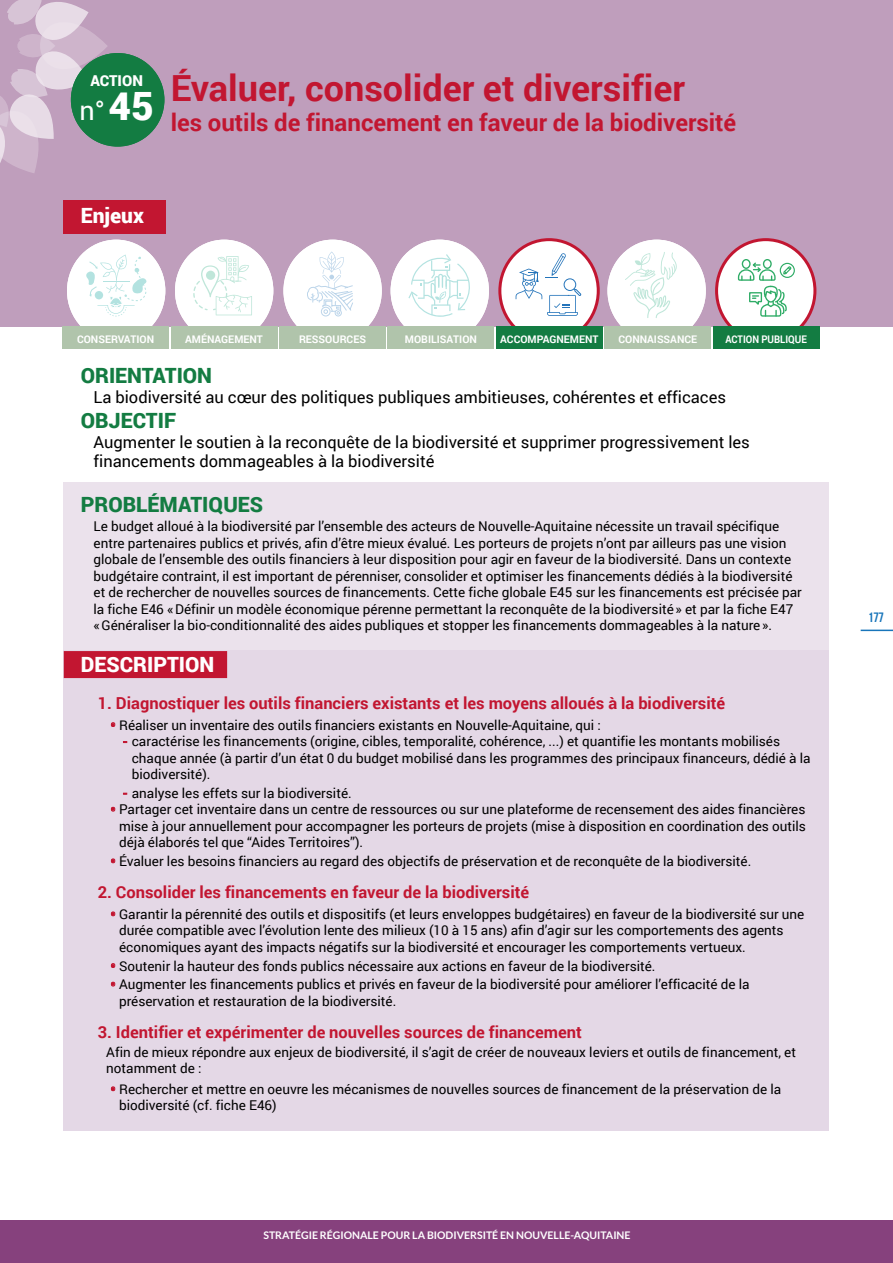
<style>
.page{position:relative;width:893px;height:1263px;background:#fff}
.page>*{position:absolute;margin:0;border:0;box-sizing:border-box;transform-origin:0 0}
.t1{font:900 39px "Roboto";color:#fff}
.Titre{font:700 36px "Roboto";color:#c21631}
.Bulle_ACTION{font:27px "Roboto";color:#fff}
.Titre_peit{font:700 24px "Roboto";color:#c21631}
._01_Orientation_-_Ob{font:900 21px "Roboto";color:#137c42}
._03_CONTENUS_-_titre{font:900 21px "Roboto";color:#fff}
._02__Problematique{font:900 21px "Roboto";color:#137c42}
._01_Orientation_-_Ob-2{font:16.5px/19.5px "Roboto";color:#000}
._03_CONTENUS_paragra{font:700 16.5px "Roboto";color:#c21631}
.Bulle_ACTION-2{font:900 15px "Roboto";color:#fff}
._02__Problematique-2{font:13.5px/16.5px "Roboto";color:#000}
._03_CONTENUS_paragra-2{font:13.5px/16.5px "Roboto";color:#000}
.t2{font:700 13.5px "Bebas Neue";color:#1875ba}
.Roboto{font:700 10.5px "Roboto";color:#fff}
.t3{font:700 10.5px "Lato";color:#fff}
.Roboto-2{font:700 10.5px "Roboto";color:#fff;scale:.91 1}
.s1{font-weight:900;font-size:39px}
.s2{font-weight:900;color:#c21631}
.s3{color:#c21631}
</style>
<div class="page">
<div style="left:0;top:1220px;width:893px;height:43px;background:#86417d"></div>
<div style="left:0;top:0;width:893px;height:326px;background:#bf9ebc"></div>
<div style="left:64px;top:482px;width:765px;height:53px;background:#ebe2ec"></div>
<div style="left:64px;top:508px;width:765px;height:143px;background:#ebe2ec"></div>
<div style="left:64px;top:650px;width:765px;height:45px;background:#e4d8e6"></div>
<div style="left:64px;top:651px;width:163px;height:27px;background:#c21631"></div>
<div style="left:64px;top:691px;width:765px;height:39px;background:#e4d8e6"></div>
<div style="left:64px;top:715px;width:765px;height:85px;background:#e4d8e6"></div>
<div style="left:64px;top:783px;width:765px;height:85px;background:#e4d8e6"></div>
<div style="left:64px;top:835px;width:765px;height:51px;background:#e4d8e6"></div>
<div style="left:64px;top:881px;width:765px;height:39px;background:#e4d8e6"></div>
<div style="left:64px;top:888px;width:765px;height:84px;background:#e4d8e6"></div>
<div style="left:64px;top:958px;width:765px;height:68px;background:#e4d8e6"></div>
<div style="left:64px;top:1020px;width:765px;height:39px;background:#e4d8e6"></div>
<div style="left:64px;top:1042px;width:765px;height:52px;background:#e4d8e6"></div>
<div style="left:64px;top:1063px;width:765px;height:68px;background:#e4d8e6"></div>
<svg style="left:0;top:0;width:107px;height:173px"></svg>
<div style="left:64px;top:200px;width:102px;height:33px;background:#c21631"></div>
<hr style="left:861px;top:630px;width:32px;height:1px;background:#1875ba">
<div style="left:67px;top:240px;width:98px;height:102px;background:#fff;border-radius:50%"></div>
<svg style="left:86px;top:254px;width:61px;height:62px"></svg>
<div style="left:65px;top:238px;width:102px;height:105px;border:3px solid #c21631;border-radius:50%"></div>
<div style="left:63px;top:326px;width:106px;height:23px;background:#b0c4ab"></div>
<div style="left:175px;top:240px;width:98px;height:102px;background:#fff;border-radius:50%"></div>
<svg style="left:193px;top:256px;width:59px;height:59px"></svg>
<div style="left:173px;top:238px;width:102px;height:105px;border:3px solid #c21631;border-radius:50%"></div>
<div style="left:171px;top:326px;width:106px;height:23px;background:#b0c4ab"></div>
<div style="left:283px;top:240px;width:99px;height:102px;background:#fff;border-radius:50%"></div>
<div style="left:335px;top:309px;width:7px;height:7px;border:1px solid #1d71b8;border-radius:50%"></div>
<svg style="left:307px;top:251px;width:46px;height:64px"></svg>
<div style="left:321px;top:307px;width:9px;height:9px;border:1px solid #1d71b8;border-radius:50%"></div>
<div style="left:282px;top:238px;width:101px;height:105px;border:3px solid #c21631;border-radius:50%"></div>
<div style="left:279px;top:326px;width:107px;height:23px;background:#b0c4ab"></div>
<div style="left:391px;top:240px;width:98px;height:102px;background:#fff;border-radius:50%"></div>
<svg style="left:408px;top:254px;width:62px;height:63px"></svg>
<div style="left:389px;top:238px;width:101px;height:105px;border:3px solid #c21631;border-radius:50%"></div>
<div style="left:388px;top:326px;width:106px;height:23px;background:#b0c4ab"></div>
<div style="left:500px;top:240px;width:98px;height:102px;background:#fff;border-radius:50%"></div>
<svg style="left:516px;top:253px;width:66px;height:63px"></svg>
<div style="left:564px;top:278px;width:12px;height:13px;border:1px solid #2474ba;border-radius:50%"></div>
<div style="left:498px;top:238px;width:102px;height:105px;border:3px solid #c21631;border-radius:50%"></div>
<div style="left:496px;top:326px;width:107px;height:23px;background:#137c42"></div>
<div style="left:607px;top:240px;width:99px;height:102px;background:#fff;border-radius:50%"></div>
<svg style="left:625px;top:252px;width:52px;height:66px"></svg>
<div style="left:606px;top:238px;width:101px;height:105px;border:3px solid #c21631;border-radius:50%"></div>
<div style="left:605px;top:326px;width:106px;height:23px;background:#b0c4ab"></div>
<div style="left:717px;top:240px;width:98px;height:102px;background:#fff;border-radius:50%"></div>
<div style="left:742px;top:259px;width:9px;height:10px;border:1px solid #2fac66;border-radius:50%"></div>
<div style="left:763px;top:259px;width:9px;height:10px;border:1px solid #2fac66;border-radius:50%"></div>
<svg style="left:737px;top:261px;width:55px;height:56px"></svg>
<div style="left:780px;top:263px;width:15px;height:15px;border:1px solid #2fac66;border-radius:50%"></div>
<div style="left:715px;top:238px;width:101px;height:105px;border:3px solid #c21631;border-radius:50%"></div>
<div style="left:713px;top:326px;width:106px;height:23px;background:#137c42"></div>
<div style="left:71px;top:53px;width:93px;height:94px;background:#137c42;border-radius:50%"></div>
<p class="Bulle_ACTION-2" style="left:90px;top:70px;width:54px">ACTION</p>
<p class="Bulle_ACTION" style="left:80px;top:92px;width:76px">n°<span class="s1">45</span></p>
<h1 class="t1" style="left:109px;top:79px;width:47px">00</h1>
<p class="Titre" style="left:171px;top:63px;width:516px">Évaluer, consolider et diversifier</p>
<p class="Titre_peit" style="left:171px;top:106px;width:567px">les outils de financement en faveur de la biodiversité</p>
<h3 class="_03_CONTENUS_-_titre" style="left:81px;top:201px;width:65px">Enjeux</h3>
<p class="Roboto" style="left:77px;top:332px;width:79px">CONSERVATION</p>
<p class="Roboto" style="left:185px;top:332px;width:79px">AMÉNAGEMENT</p>
<p class="Roboto" style="left:299px;top:332px;width:69px">RESSOURCES</p>
<p class="Roboto" style="left:405px;top:332px;width:73px">MOBILISATION</p>
<p class="Roboto" style="left:500px;top:332px;width:100px">ACCOMPAGNEMENT</p>
<p class="Roboto" style="left:618px;top:332px;width:80px">CONNAISSANCE</p>
<p class="Roboto-2" style="left:725px;top:332px;width:91px">ACTION PUBLIQUE</p>
<p class="_01_Orientation_-_Ob" style="left:81px;top:361px;width:133px">ORIENTATION</p>
<p class="_01_Orientation_-_Ob-2" style="left:94px;top:387px;width:634px">La biodiversité au cœur des politiques publiques ambitieuses, cohérentes et efficaces</p>
<p class="_01_Orientation_-_Ob" style="left:81px;top:406px;width:97px">OBJECTIF</p>
<p class="_01_Orientation_-_Ob-2" style="left:94px;top:432px;width:658px">Augmenter le soutien à la reconquête de la biodiversité et supprimer progressivement les financements dommageables à la biodiversité</p>
<p class="_02__Problematique" style="left:81px;top:490px;width:184px">PROBLÉMATIQUES</p>
<p class="_02__Problematique-2" style="left:94px;top:517px;width:710px">Le budget alloué à la biodiversité par l’ensemble des acteurs de Nouvelle-Aquitaine nécessite un travail spécifique entre partenaires publics et privés, afin d’être mieux évalué. Les porteurs de projets n’ont par ailleurs pas une vision globale de l’ensemble des outils financiers à leur disposition pour agir en faveur de la biodiversité. Dans un contexte budgétaire contraint, il est important de pérenniser, consolider et optimiser les financements dédiés à la biodiversité et de rechercher de nouvelles sources de financements. Cette fiche globale E45 sur les financements est précisée par la fiche E46 «Définir un modèle économique pérenne permettant la reconquête de la biodiversité» et par la fiche E47 «Généraliser la bio-conditionnalité des aides publiques et stopper les financements dommageables à la nature».</p>
<p class="_03_CONTENUS_-_titre" style="left:81px;top:650px;width:135px">DESCRIPTION</p>
<p class="_03_CONTENUS_paragra" style="left:98px;top:691px;width:629px">1. Diagnostiquer les outils financiers existants et les moyens alloués à la biodiversité</p>
<p class="_02__Problematique-2" style="left:111px;top:716px;width:492px"><span class="s2">•</span> Réaliser un inventaire des outils financiers existants en Nouvelle-Aquitaine, qui :</p>
<p class="_02__Problematique-2" style="left:132px;top:732px;width:680px;text-indent:-9px"><span class="s3">-</span> caractérise les financements (origine, cibles, temporalité, cohérence, ...) et quantifie les montants mobilisés chaque année (à partir d’un état 0 du budget mobilisé dans les programmes des principaux financeurs, dédié à la biodiversité).</p>
<p class="_02__Problematique-2" style="left:123px;top:784px;width:230px"><span class="s3">-</span> analyse les effets sur la biodiversité.</p>
<p class="_02__Problematique-2" style="left:119px;top:801px;width:688px;text-align:justify;text-indent:-9px"><span class="s2">•</span> Partager cet inventaire dans un centre de ressources ou sur une plateforme de recensement des aides financières mise à jour annuellement pour accompagner les porteurs de projets (mise à disposition en coordination des outils déjà élaborés tel que “Aides Territoires”).</p>
<p class="_02__Problematique-2" style="left:111px;top:852px;width:642px"><span class="s2">•</span> Évaluer les besoins financiers au regard des objectifs de préservation et de reconquête de la biodiversité.</p>
<p class="_03_CONTENUS_paragra" style="left:98px;top:881px;width:433px">2. Consolider les financements en faveur de la biodiversité</p>
<p class="_02__Problematique-2" style="left:119px;top:905px;width:687px;text-indent:-9px"><span class="s2">•</span> Garantir la pérennité des outils et dispositifs (et leurs enveloppes budgétaires) en faveur de la biodiversité sur une durée compatible avec l’évolution lente des milieux (10 à 15 ans) afin d’agir sur les comportements des agents économiques ayant des impacts négatifs sur la biodiversité et encourager les comportements vertueux.</p>
<p class="_02__Problematique-2" style="left:111px;top:957px;width:546px"><span class="s2">•</span> Soutenir la hauteur des fonds publics nécessaire aux actions en faveur de la biodiversité.</p>
<p class="_02__Problematique-2" style="left:119px;top:975px;width:632px;text-indent:-9px"><span class="s2">•</span> Augmenter les financements publics et privés en faveur de la biodiversité pour améliorer l’efficacité de la préservation et restauration de la biodiversité.</p>
<p class="_03_CONTENUS_paragra" style="left:98px;top:1020px;width:486px">3. Identifier et expérimenter de nouvelles sources de financement</p>
<p class="_03_CONTENUS_paragra-2" style="left:106px;top:1043px;width:691px">Afin de mieux répondre aux enjeux de biodiversité, il s’agit de créer de nouveaux leviers et outils de financement, et notamment de :</p>
<p class="_02__Problematique-2" style="left:119px;top:1080px;width:664px;text-indent:-9px"><span class="s2">•</span> Rechercher et mettre en oeuvre les mécanismes de nouvelles sources de financement de la préservation de la biodiversité (cf. fiche E46)</p>
<p class="t3" style="left:263px;top:1229px;width:369px">STRATÉGIE RÉGIONALE POUR LA BIODIVERSITÉ EN NOUVELLE-AQUITAINE</p>
<p class="t2" style="left:868px;top:610px;width:17px">177</p>
</div>
